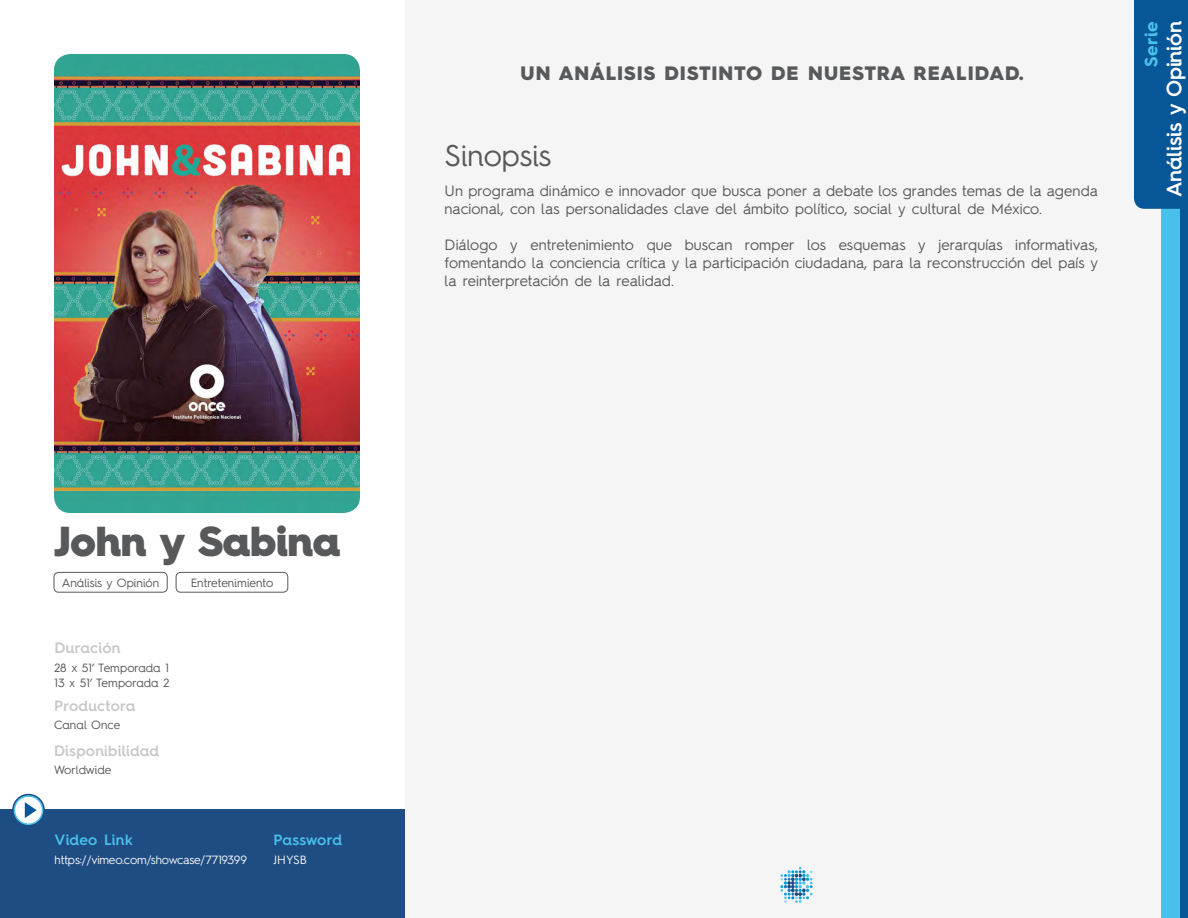
<style>
.page{position:relative;width:1188px;height:918px;background:#fff}
.page>*{position:absolute;margin:0;border:0;box-sizing:border-box;transform-origin:0 0}
.t1{font:900 42px "Hurme Geometric Sans 4";letter-spacing:-.02em;color:#58595b}
.t2{font:30px "Hurme Geometric Sans 4";color:#58595b}
.t3{font:600 21px "Hurme Geometric Sans 4";letter-spacing:-.01em;color:#fff}
.t4{font:900 19.5px "Hurme Geometric Sans 4";letter-spacing:.05em;color:#58595b}
.t5{font:700 18px "Hurme Geometric Sans 4";letter-spacing:.04em;color:#49c0ea}
.t6{font:15px/18px "Hurme Geometric Sans 2";letter-spacing:.005em;color:#58595b}
.t7{font:600 15px "Hurme Geometric Sans 4";letter-spacing:.02em;color:#c8c8c8}
.t8{font:600 15px "Hurme Geometric Sans 4";letter-spacing:.015em;color:#49c0ea}
.t9{font:12px "Hurme Geometric Sans 4";color:#58595b}
.parrafo{font:12px "Hurme Geometric Sans 2";letter-spacing:-.01em;color:#f5f5f5}
.texto_ficha{font:12px "Hurme Geometric Sans 2";color:#f5f5f5}
</style>
<div class="page">
<div style="left:405px;top:0;width:783px;height:918px;background:#f5f5f5"></div>
<div style="left:1179px;top:135px;width:9px;height:783px;background:#075698"></div>
<div style="left:1161px;top:135px;width:18px;height:783px;background:#49c0ea"></div>
<div style="left:1134px;top:0;width:54px;height:209px;background:#075698"></div>
<svg style="left:780px;top:867px;width:33px;height:36px"></svg>
<div style="left:0;top:809px;width:405px;height:109px;background:#1e4d84"></div>
<svg style="left:13px;top:795px;width:31px;height:30px"></svg>
<div style="left:12px;top:794px;width:33px;height:32px;border:2px solid #1e4d84;border-radius:50%"></div>
<svg style="left:14px;top:796px;width:29px;height:28px"></svg>
<div style="left:14px;top:795px;width:29px;height:30px;border:2px solid #49c0ea;border-radius:50%"></div>
<svg style="left:25px;top:802px;width:12px;height:16px"></svg>
<img style="left:54px;top:54px;width:306px;height:459px">
<div style="left:176px;top:572px;width:112px;height:20px;border:1px solid #58595b;border-radius:4px"></div>
<div style="left:54px;top:572px;width:113px;height:20px;border:1px solid #58595b;border-radius:4px"></div>
<p class="t1" style="left:55px;top:512px;width:287px">John y Sabina</p>
<p class="t9" style="left:62px;top:574px;width:99px">Análisis y Opinión</p>
<p class="t9" style="left:191px;top:574px;width:84px">Entretenimiento</p>
<p class="t7" style="left:55px;top:638px;width:67px">Duración</p>
<p class="t9" style="left:55px;top:660px;width:116px">28 x 51’ Temporada 1</p>
<p class="t9" style="left:55px;top:675px;width:116px">13 x 51’ Temporada 2</p>
<p class="t7" style="left:54px;top:696px;width:83px">Productora</p>
<p class="t9" style="left:54px;top:717px;width:68px">Canal Once</p>
<p class="t7" style="left:54px;top:741px;width:107px">Disponibilidad</p>
<p class="t9" style="left:54px;top:762px;width:59px">Worldwide</p>
<p class="t8" style="left:55px;top:830px;width:80px">Video Link</p>
<p class="t8" style="left:274px;top:830px;width:70px">Password</p>
<p class="parrafo" style="left:55px;top:851px;width:194px">https://vimeo.com/showcase/7719399</p>
<p class="texto_ficha" style="left:274px;top:851px;width:35px">JHYSB</p>
<p class="t4" style="left:521px;top:59px;width:505px">UN ANÁLISIS DISTINTO DE NUESTRA REALIDAD.</p>
<p class="t2" style="left:445px;top:135px;width:108px">Sinopsis</p>
<p class="t6" style="left:445px;top:180px;width:655px">Un programa dinámico e innovador que busca poner a debate los grandes temas de la agenda nacional, con las personalidades clave del ámbito político, social y cultural de México.</p>
<p class="t6" style="left:445px;top:234px;width:655px;text-align:justify">Diálogo y entretenimiento que buscan romper los esquemas y jerarquías informativas, fomentando la conciencia crítica y la participación ciudadana, para la reconstrucción del país y la reinterpretación de la realidad.</p>
<p class="t5" style="left:1139px;top:67px;width:48px;rotate:-90deg">Serie</p>
<p class="t3" style="left:1159px;top:197px;width:178px;rotate:-90deg">Análisis y Opinión</p>
</div>
